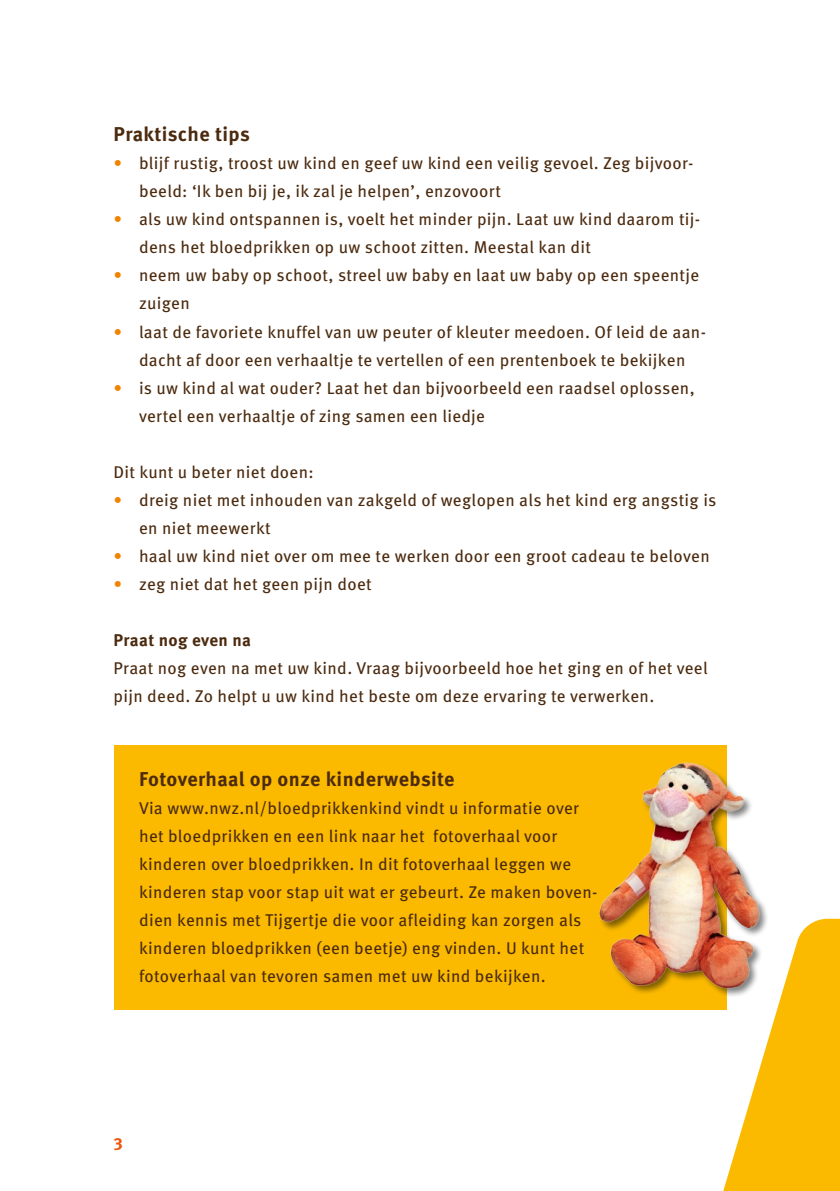
<style>
.page{position:relative;width:840px;height:1191px;background:#fff}
.page>*{position:absolute;margin:0;border:0;box-sizing:border-box;transform-origin:0 0}
.t1{font:700 20px "Meta Pro";letter-spacing:.02em;color:#4b2a0e}
.t2{font:17px/28px "Meta Pro";letter-spacing:.02em;color:#4b2a0e}
.t3{font:700 17px "Meta Pro";letter-spacing:.02em;color:#4b2a0e}
.t4{font:700 17px "Meta Pro";color:#ea560d}
.s1{color:#f08300}
</style>
<div class="page">
<svg style="left:703px;top:918px;width:136px;height:273px"></svg>
<div style="left:113px;top:745px;width:613px;height:264px;background:#fbba00"></div>
<div style="left:597px;top:761px;width:171px;height:237px;background:#000;opacity:.5"></div>
<img style="left:597px;top:750px;width:167px;height:248px">
<p class="t1" style="left:113px;top:119px;width:138px">Praktische tips</p>
<p class="t2" style="left:139px;top:148px;width:555px;text-indent:-26px"><span class="s1">•</span> blijf rustig, troost uw kind en geef uw kind een veilig gevoel. Zeg bijvoor&shy;beeld: ‘Ik ben bij je, ik zal je helpen’, enzovoort</p>
<p class="t2" style="left:139px;top:204px;width:562px;text-indent:-26px"><span class="s1">•</span> als uw kind ontspannen is, voelt het minder pijn. Laat uw kind daarom tij&shy;dens het bloedprikken op uw schoot zitten. Meestal kan dit</p>
<p class="t2" style="left:139px;top:260px;width:561px;text-indent:-26px"><span class="s1">•</span> neem uw baby op schoot, streel uw baby en laat uw baby op een speentje zuigen</p>
<p class="t2" style="left:113px;top:316px;width:593px;text-align:center"><span class="s1">•</span> laat de favoriete knuffel van uw peuter of kleuter meedoen. Of leid de aan&shy;dacht af door een verhaaltje te vertellen of een prentenboek te bekijken</p>
<p class="t2" style="left:139px;top:372px;width:557px;text-indent:-26px"><span class="s1">•</span> is uw kind al wat ouder? Laat het dan bijvoorbeeld een raadsel oplossen, vertel een verhaaltje of zing samen een liedje</p>
<p class="t2" style="left:113px;top:456px;width:202px">Dit kunt u beter niet doen:</p>
<p class="t2" style="left:139px;top:484px;width:578px;text-indent:-26px"><span class="s1">•</span> dreig niet met inhouden van zakgeld of weglopen als het kind erg angstig is en niet meewerkt</p>
<p class="t2" style="left:113px;top:540px;width:597px"><span class="s1">•</span> haal uw kind niet over om mee te werken door een groot cadeau te beloven</p>
<p class="t2" style="left:113px;top:568px;width:259px"><span class="s1">•</span> zeg niet dat het geen pijn doet</p>
<p class="t3" style="left:113px;top:626px;width:139px">Praat nog even na</p>
<p class="t2" style="left:113px;top:652px;width:595px">Praat nog even na met uw kind. Vraag bijvoorbeeld hoe het ging en of het veel pijn deed. Zo helpt u uw kind het beste om deze ervaring te verwerken.</p>
<p class="t1" style="left:139px;top:763px;width:317px">Fotoverhaal op onze kinderwebsite</p>
<p class="t2" style="left:139px;top:792px;width:459px">Via www.nwz.nl/bloedprikkenkind vindt u informatie over het bloedprikken en een link naar het fotoverhaal voor kinderen over bloedprikken. In dit fotoverhaal leggen we kinderen stap voor stap uit wat er gebeurt. Ze maken boven&shy;dien kennis met Tijgertje die voor afleiding kan zorgen als kinderen bloedprikken (een beetje) eng vinden. U kunt het fotoverhaal van tevoren samen met uw kind bekijken.</p>
<p class="t4" style="left:113px;top:1127px;width:11px">3</p>
</div>
